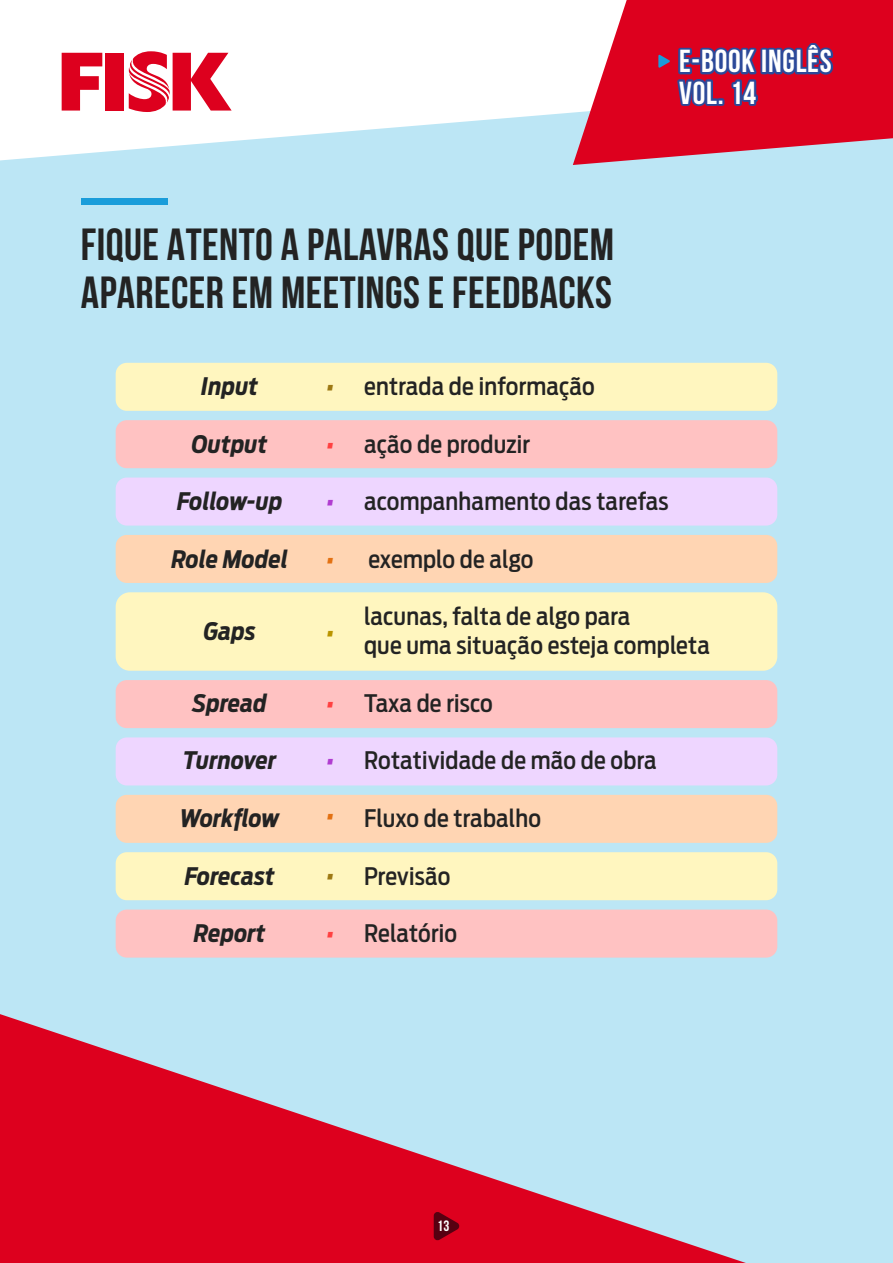
<style>
.page{position:relative;width:893px;height:1263px;background:#bce6f5}
.page>*{position:absolute;margin:0;border:0;box-sizing:border-box;transform-origin:0 0}
.t1{font:700 45px/48px "Bebas Neue";letter-spacing:.01em;color:#232323}
.t2{font:700 31.95px/31.5px "Bebas Neue";letter-spacing:.025em;color:#fff}
.t3{font:500 24px/28.8px "Antenna Cond";letter-spacing:.01em;color:#232323}
.t4{font:italic 700 24px "Antenna Cond";letter-spacing:.01em;color:#232323}
.t5{font:italic 700 24px "Antenna Cond";color:#ff4141}
.t6{font:italic 700 24px "Antenna Cond";color:#9d7914}
.t7{font:italic 700 24px "Antenna Cond";color:#b03cd0}
.t8{font:italic 700 24px "Antenna Cond";color:#e37112}
.t9{font:italic 700 24px "Antenna Cond";color:#b99400}
.t10{font:700 15px "Bebas Neue";color:#fff}
</style>
<div class="page">
<svg style="left:0;top:1014px;width:746px;height:249px"></svg>
<svg style="left:0;top:0;width:573px;height:160px;fill:#fff"></svg>
<svg style="left:573px;top:0;width:320px;height:165px;background:#dc3e56"></svg>
<svg style="left:62px;top:53px;width:40px;height:58px;background:#e75064"></svg>
<div style="left:106px;top:53px;width:18px;height:58px;background:#dd001e"></div>
<svg style="left:124px;top:51px;width:108px;height:61px;background:#ec7484"></svg>
<svg style="left:658px;top:24px;width:177px;height:105px;background:#ab1440"></svg>
<svg style="left:434px;top:1211px;width:26px;height:30px"></svg>
<div style="left:116px;top:363px;width:661px;height:48px;background:#fff6bf;border-radius:11px"></div>
<div style="left:116px;top:420px;width:661px;height:48px;background:#ffc2c2;border-radius:11px"></div>
<div style="left:116px;top:477px;width:661px;height:49px;background:#eed6ff;border-radius:11px"></div>
<div style="left:116px;top:535px;width:661px;height:48px;background:#ffd5b3;border-radius:11px"></div>
<div style="left:116px;top:680px;width:661px;height:48px;background:#ffc2c2;border-radius:11px"></div>
<div style="left:116px;top:737px;width:661px;height:48px;background:#eed6ff;border-radius:11px"></div>
<div style="left:116px;top:795px;width:661px;height:48px;background:#ffd5b3;border-radius:11px"></div>
<div style="left:116px;top:852px;width:661px;height:48px;background:#fff6bf;border-radius:11px"></div>
<div style="left:116px;top:909px;width:661px;height:48px;background:#ffc2c2;border-radius:11px"></div>
<div style="left:116px;top:592px;width:661px;height:79px;background:#fff6bf;border-radius:14px"></div>
<div style="left:81px;top:198px;width:86px;height:6px;background:#1a9dda"></div>
<h1 class="t1" style="left:81px;top:220px;width:535px">FIQUE ATENTO A PALAVRAS QUE PODEM<br>APARECER EM MEETINGS E FEEDBACKS</h1>
<h2 class="t2" style="left:679px;top:45px;width:154px">E-BOOK INGLÊS<br>VOL. 14</h2>
<p class="t4" style="left:201px;top:372px;width:59px">Input</p>
<p class="t4" style="left:192px;top:429px;width:77px">Output</p>
<p class="t4" style="left:177px;top:487px;width:107px">Follow-up</p>
<p class="t4" style="left:171px;top:545px;width:118px">Role Model</p>
<p class="t4" style="left:204px;top:617px;width:53px">Gaps</p>
<p class="t4" style="left:193px;top:689px;width:76px">Spread</p>
<p class="t4" style="left:183px;top:746px;width:94px">Turnover</p>
<p class="t4" style="left:180px;top:804px;width:101px">Workflow</p>
<p class="t4" style="left:185px;top:861px;width:92px">Forecast</p>
<p class="t4" style="left:194px;top:919px;width:73px">Report</p>
<p class="t6" style="left:326px;top:372px;width:10px">•</p>
<p class="t5" style="left:326px;top:429px;width:10px">•</p>
<p class="t7" style="left:326px;top:487px;width:10px">•</p>
<p class="t8" style="left:326px;top:545px;width:10px">•</p>
<p class="t9" style="left:326px;top:618px;width:10px">•</p>
<p class="t5" style="left:326px;top:689px;width:10px">•</p>
<p class="t7" style="left:326px;top:746px;width:10px">•</p>
<p class="t8" style="left:326px;top:801px;width:10px">•</p>
<p class="t6" style="left:326px;top:861px;width:10px">•</p>
<p class="t5" style="left:326px;top:919px;width:10px">•</p>
<p class="t3" style="left:364px;top:372px;width:232px">entrada de informação</p>
<p class="t3" style="left:364px;top:429px;width:168px">ação de produzir</p>
<p class="t3" style="left:364px;top:487px;width:306px">acompanhamento das tarefas</p>
<p class="t3" style="left:368px;top:545px;width:167px">exemplo de algo</p>
<p class="t3" style="left:364px;top:602px;width:347px">lacunas, falta de algo para<br>que uma situação esteja completa</p>
<p class="t3" style="left:364px;top:689px;width:130px">Taxa de risco</p>
<p class="t3" style="left:364px;top:746px;width:294px">Rotatividade de mão de obra</p>
<p class="t3" style="left:364px;top:804px;width:179px">Fluxo de trabalho</p>
<p class="t3" style="left:364px;top:861px;width:88px">Previsão</p>
<p class="t3" style="left:364px;top:919px;width:95px">Relatório</p>
<p class="t10" style="left:437px;top:1218px;width:14px">13</p>
</div>
